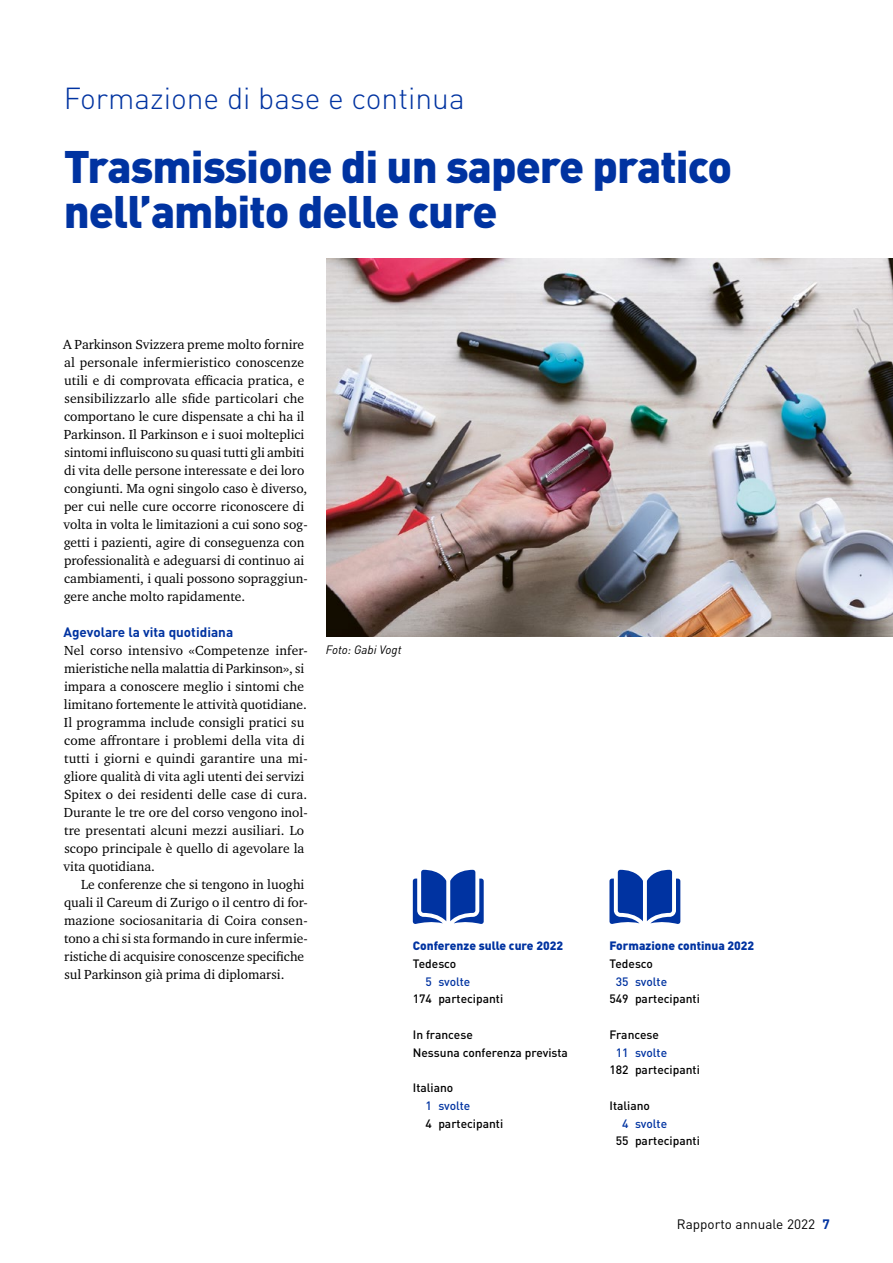
<style>
.page{position:relative;width:893px;height:1263px;background:#fff}
.page>*{position:absolute;margin:0;border:0;box-sizing:border-box;transform-origin:0 0}
.t1{font:900 45px/45px "DIN Pro";letter-spacing:-.02em;color:#0033a1}
.t2{font:300 30px "DIN Pro";color:#0033a1}
.t3{font:13.5px/18px "Charter ITC Std";color:#000}
.t4{font:700 13.5px "DIN Pro";color:#0033a1}
.t5{font:13.5px "DIN Pro";color:#000}
.t6{font:500 12px "DIN Pro";color:#000}
.t7{font:900 12px "DIN Pro";color:#0033a1}
.t8{font:500 12px "DIN Pro";letter-spacing:-.005em;color:#0033a1}
.t9{font:italic 12px "DIN Pro";color:#000}
.s1{font-weight:700;color:#0033a1}
</style>
<div class="page">
<svg style="left:413px;top:870px;width:71px;height:54px"></svg>
<svg style="left:609px;top:870px;width:71px;height:54px"></svg>
<img style="left:326px;top:259px;width:567px;height:378px">
<p class="t2" style="left:64px;top:78px;width:402px">Formazione di base e continua</p>
<p class="t1" style="left:64px;top:142px;width:670px">Trasmissione di un sapere pratico nell’ambito delle cure</p>
<p class="t3" style="left:63px;top:335px;width:246px">A Parkinson Svizzera preme molto fornire al personale infermieristico conoscenze utili e di comprovata efficacia pratica, e sensibilizzarlo alle sfide particolari che comportano le cure dispensate a chi ha il Parkinson. Il Parkinson e i suoi molteplici sintomi influiscono su quasi tutti gli ambiti di vita delle persone interessate e dei loro congiunti. Ma ogni singolo caso è diverso, per cui nelle cure occorre riconoscere di volta in volta le limitazioni a cui sono sog&shy;getti i pazienti, agire di conseguenza con professionalità e adeguarsi di continuo ai cambiamenti, i quali possono sopraggiun&shy;gere anche molto rapidamente.</p>
<p class="t4" style="left:63px;top:623px;width:171px">Agevolare la vita quotidiana</p>
<p class="t3" style="left:64px;top:641px;width:246px">Nel corso intensivo «Competenze infer&shy;mieristiche nella malattia di Parkinson», si impara a conoscere meglio i sintomi che limitano fortemente le attività quotidiane.<br>Il programma include consigli pratici su come affrontare i problemi della vita di tutti i giorni e quindi garantire una mi&shy;gliore qualità di vita agli utenti dei servizi Spitex o dei residenti delle case di cura.<br>Durante le tre ore del corso vengono inol&shy;tre presentati alcuni mezzi ausiliari. Lo scopo principale è quello di agevolare la vita quotidiana.</p>
<p class="t3" style="left:64px;top:875px;width:245px;text-indent:17px">Le conferenze che si tengono in luoghi quali il Careum di Zurigo o il centro di for&shy;mazione sociosanitaria di Coira consen&shy;tono a chi si sta formando in cure infermie&shy;ristiche di acquisire conoscenze specifiche sul Parkinson già prima di diplomarsi.</p>
<p class="t9" style="left:326px;top:642px;width:77px">Foto: Gabi Vogt</p>
<p class="t7" style="left:413px;top:938px;width:152px">Conferenze sulle cure 2022</p>
<p class="t6" style="left:413px;top:955px;width:45px">Tedesco</p>
<p class="t8" style="left:426px;top:973px;width:46px">5 svolte</p>
<p class="t6" style="left:413px;top:991px;width:92px">174 partecipanti</p>
<p class="t6" style="left:413px;top:1026px;width:62px">In francese</p>
<p class="t6" style="left:413px;top:1044px;width:157px">Nessuna conferenza prevista</p>
<p class="t6" style="left:413px;top:1080px;width:42px">Italiano</p>
<p class="t8" style="left:426px;top:1097px;width:46px">1 svolte</p>
<p class="t6" style="left:426px;top:1115px;width:79px">4 partecipanti</p>
<p class="t7" style="left:609px;top:938px;width:146px">Formazione continua 2022</p>
<p class="t6" style="left:609px;top:955px;width:45px">Tedesco</p>
<p class="t8" style="left:616px;top:973px;width:53px">35 svolte</p>
<p class="t6" style="left:609px;top:991px;width:92px">549 partecipanti</p>
<p class="t6" style="left:609px;top:1026px;width:51px">Francese</p>
<p class="t8" style="left:616px;top:1044px;width:53px">11 svolte</p>
<p class="t6" style="left:609px;top:1062px;width:92px">182 partecipanti</p>
<p class="t6" style="left:609px;top:1097px;width:42px">Italiano</p>
<p class="t8" style="left:622px;top:1115px;width:46px">4 svolte</p>
<p class="t6" style="left:616px;top:1133px;width:85px">55 partecipanti</p>
<p class="t5" style="left:677px;top:1215px;width:154px">Rapporto annuale 2022 <span class="s1">7</span></p>
</div>
